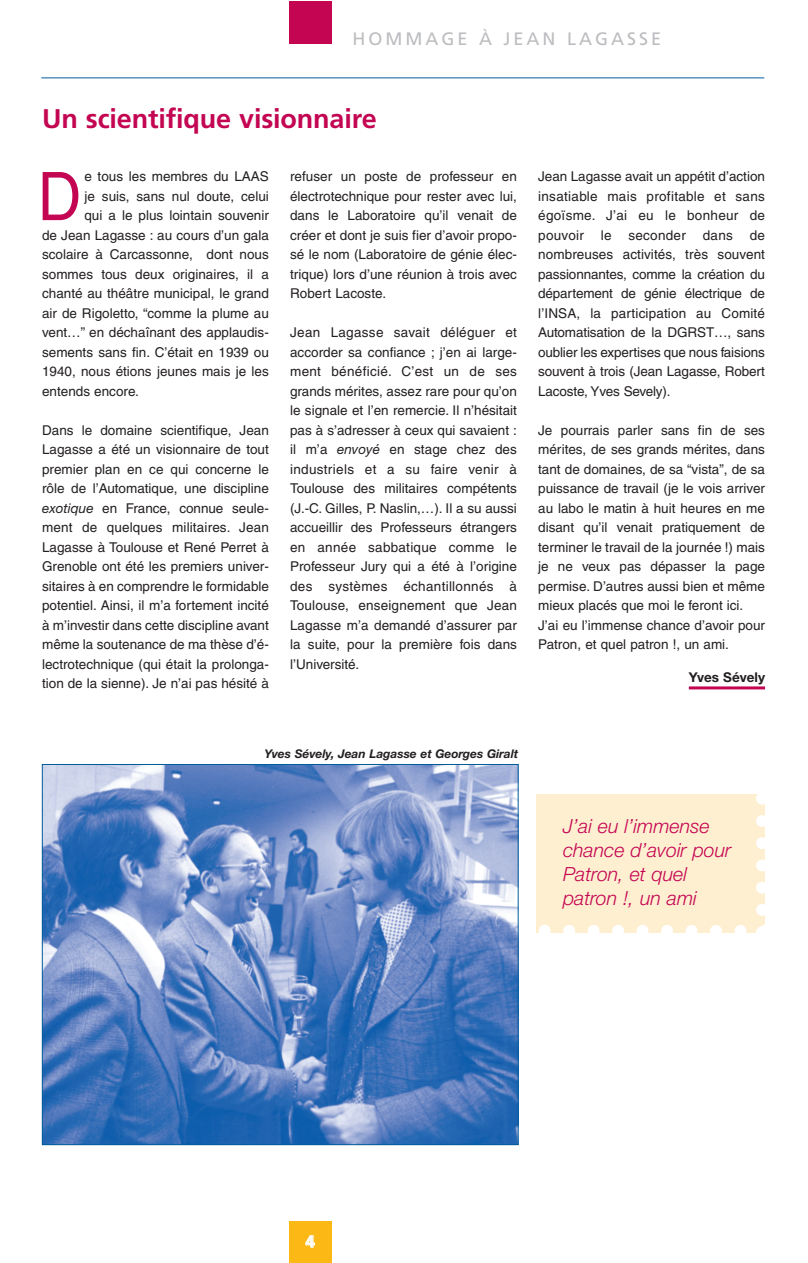
<style>
.page{position:relative;width:808px;height:1263px;background:#fff}
.page>*{position:absolute;margin:0;border:0;box-sizing:border-box;transform-origin:0 0}
.t1{font:66.9px "Helvetica";color:#c30552;scale:.9 1}
.t2{font:700 27px "Frutiger";letter-spacing:-.005em;color:#c30552}
.t3{font:italic 300 19.5px/24px "Helvetica Neue";color:#c30552}
.t4{font:18px "Frutiger";letter-spacing:.165em;color:#bcbdc0}
.t5{font:700 16.5px "Frutiger";color:#fff}
.t6{font:13.5px/19.5px "Helvetica";color:#231f20;text-align:justify}
.t7{font:700 13.5px "Helvetica Neue";color:#231f20}
.t8{font:italic 700 12px "Helvetica Neue";color:#231f20}
.s1{font-family:"Helvetica Neue";font-style:italic}
</style>
<div class="page">
<hr style="left:41px;top:78px;width:723px;height:1px;background:#005d9c">
<div style="left:289px;top:1222px;width:42px;height:41px;background:#fcb814"></div>
<div style="left:289px;top:1px;width:42px;height:43px;background:#c30552"></div>
<hr style="left:689px;top:686px;width:76px;height:3px;background:#c30552">
<img style="left:44px;top:766px;width:472px;height:377px">
<div style="left:539px;top:794px;width:226px;height:139px;background:#feefd0"></div>
<h3 class="t4" style="left:352px;top:31px;width:310px">HOMMAGE À JEAN LAGASSE</h3>
<h2 class="t2" style="left:42px;top:108px;width:336px">Un scientifique visionnaire</h2>
<h1 class="t1" style="left:38px;top:172px;width:50px">D</h1>
<p class="t6" style="left:84px;top:168px;width:186px">e tous les membres du LAAS</p>
<p class="t6" style="left:84px;top:187px;width:186px">je suis, sans nul doute, celui</p>
<p class="t6" style="left:84px;top:207px;width:186px">qui a le plus lointain souvenir</p>
<p class="t6" style="left:42px;top:226px;width:228px">de Jean Lagasse : au cours d’un gala</p>
<p class="t6" style="left:42px;top:246px;width:228px">scolaire à Carcassonne, dont nous</p>
<p class="t6" style="left:42px;top:265px;width:228px">sommes tous deux originaires, il a</p>
<p class="t6" style="left:42px;top:285px;width:228px">chanté au théâtre municipal, le grand</p>
<p class="t6" style="left:42px;top:304px;width:228px">air de Rigoletto, “comme la plume au</p>
<p class="t6" style="left:42px;top:324px;width:228px">vent…” en déchaînant des applaudis-</p>
<p class="t6" style="left:42px;top:343px;width:228px">sements sans fin. C’était en 1939 ou</p>
<p class="t6" style="left:42px;top:363px;width:228px">1940, nous étions jeunes mais je les</p>
<p class="t6" style="left:42px;top:382px;width:98px">entends encore.</p>
<p class="t6" style="left:42px;top:421px;width:228px">Dans le domaine scientifique, Jean Lagasse a été un visionnaire de tout premier plan en ce qui concerne le rôle de l’Automatique, une discipline <span class="s1">exotique</span> en France, connue seule&shy;ment de quelques militaires. Jean Lagasse à Toulouse et René Perret à Grenoble ont été les premiers univer&shy;sitaires à en comprendre le formidable potentiel. Ainsi, il m’a fortement incité à m’investir dans cette discipline avant même la soutenance de ma thèse d’é&shy;lectrotechnique (qui était la prolonga&shy;tion de la sienne). Je n’ai pas hésité à</p>
<p class="t6" style="left:290px;top:168px;width:228px">refuser un poste de professeur en électrotechnique pour rester avec lui, dans le Laboratoire qu’il venait de créer et dont je suis fier d’avoir propo&shy;sé le nom (Laboratoire de génie élec&shy;trique) lors d’une réunion à trois avec Robert Lacoste.</p>
<p class="t6" style="left:290px;top:324px;width:228px">Jean Lagasse savait déléguer et accorder sa confiance ; j’en ai large&shy;ment bénéficié. C’est un de ses grands mérites, assez rare pour qu’on le signale et l’en remercie. Il n’hésitait pas à s’adresser à ceux qui savaient : il m’a <span class="s1">envoyé</span> en stage chez des industriels et a su faire venir à Toulouse des militaires compétents (J.-C. Gilles, P. Naslin,…). Il a su aussi accueillir des Professeurs étrangers en année sabbatique comme le Professeur Jury qui a été à l’origine des systèmes échantillonnés à Toulouse, enseignement que Jean Lagasse m’a demandé d’assurer par la suite, pour la première fois dans l’Université.</p>
<p class="t6" style="left:538px;top:168px;width:228px">Jean Lagasse avait un appétit d’action insatiable mais profitable et sans égoïsme. J’ai eu le bonheur de pouvoir le seconder dans de nombreuses activités, très souvent passionnantes, comme la création du département de génie électrique de l’INSA, la participation au Comité Automatisation de la DGRST…, sans oublier les expertises que nous faisions souvent à trois (Jean Lagasse, Robert Lacoste, Yves Sevely).</p>
<p class="t6" style="left:538px;top:421px;width:228px;text-align:left">Je pourrais parler sans fin de ses mérites, de ses grands mérites, dans tant de domaines, de sa “vista”, de sa puissance de travail (je le vois arriver au labo le matin à huit heures en me disant qu’il venait pratiquement de terminer le travail de la journée !) mais je ne veux pas dépasser la page permise. D’autres aussi bien et même mieux placés que moi le feront ici.<br>J’ai eu l’immense chance d’avoir pour Patron, et quel patron !, un ami.</p>
<p class="t7" style="left:689px;top:672px;width:78px">Yves Sévely</p>
<p class="t8" style="left:265px;top:749px;width:255px">Yves Sévely, Jean Lagasse et Georges Giralt</p>
<h3 class="t3" style="left:563px;top:816px;width:170px">J’ai eu l’immense chance d’avoir pour<br>Patron, et quel patron !, un ami</h3>
<p class="t5" style="left:306px;top:1235px;width:11px">4</p>
</div>
